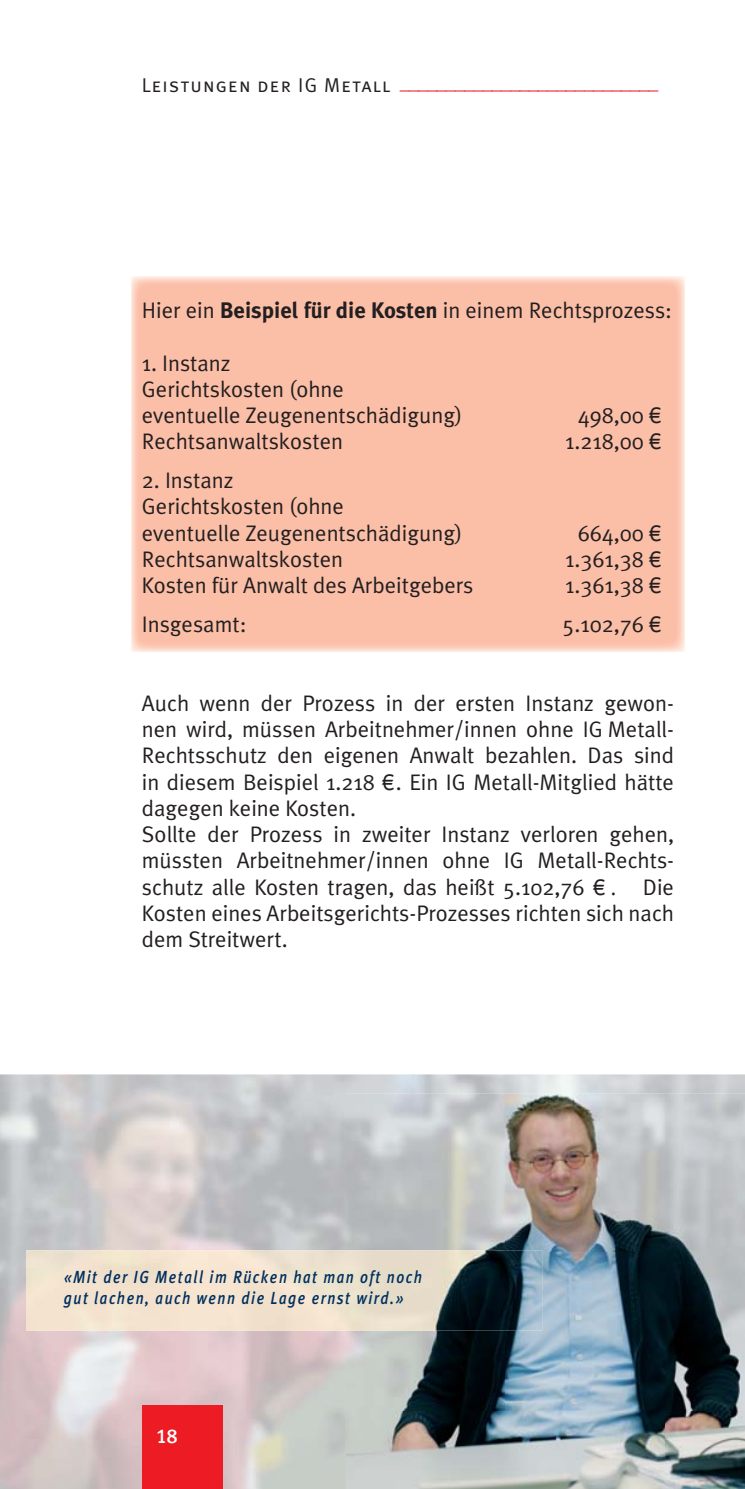
<style>
.page{position:relative;width:745px;height:1489px;background:#fff}
.page>*{position:absolute;margin:0;border:0;box-sizing:border-box;transform-origin:0 0}
.t1{font:22.5px/26.2px "Meta Plus Normal";color:#231f20}
.t2{font:20px "Meta Plus Normal Caps";letter-spacing:.06em;color:#ed1c24}
.t3{font:20px "Meta Plus Medium Caps";color:#fff}
.t4{font:italic 500 17.5px/21.2px "Meta Plus";letter-spacing:.1em;color:#002f5e;scale:.85 1}
.s1{color:#231f20}
.s2{font-family:"Meta Plus";font-weight:700}
.s3{font-family:"Andale Mono"}
.s4{color:#00305e}
</style>
<div class="page">
<img style="left:0;top:1074px;width:412px;height:414px">
<img style="left:26px;top:1250px;width:479px;height:80px">
<img style="left:65px;top:1269px;width:357px;height:17px">
<img style="left:63px;top:1290px;width:340px;height:17px">
<img style="left:346px;top:1093px;width:318px;height:159px">
<img style="left:664px;top:1093px;width:80px;height:318px">
<img style="left:346px;top:1329px;width:159px;height:82px">
<img style="left:505px;top:1252px;width:160px;height:159px">
<img style="left:346px;top:1411px;width:398px;height:77px">
<div style="left:131px;top:276px;width:553px;height:375px;background:#fbbea7"></div>
<div style="left:142px;top:1405px;width:80px;height:83px;background:#ed1c24"></div>
<p class="t2" style="left:142px;top:70px;width:518px"><span class="s1">Leistungen der IG Metall</span> ____________________________</p>
<p class="t1" style="left:142px;top:299px;width:531px">Hier ein <span class="s2">Beispiel für die Kosten</span> in einem Rechtsprozess:</p>
<p class="t1" style="left:142px;top:351px;width:321px">1. Instanz<br>Gerichtskosten (ohne<br>eventuelle Zeugenentschädigung)</p>
<p class="t1" style="left:577px;top:404px;width:86px">498,00 <span class="s3">€</span></p>
<p class="t1" style="left:142px;top:430px;width:202px">Rechtsanwaltskosten</p>
<p class="t1" style="left:565px;top:430px;width:99px">1.218,00 <span class="s3">€</span></p>
<p class="t1" style="left:142px;top:469px;width:321px">2. Instanz<br>Gerichtskosten (ohne<br>eventuelle Zeugenentschädigung)</p>
<p class="t1" style="left:577px;top:521px;width:86px">664,00 <span class="s3">€</span></p>
<p class="t1" style="left:142px;top:547px;width:202px">Rechtsanwaltskosten</p>
<p class="t1" style="left:565px;top:547px;width:99px">1.361,38 <span class="s3">€</span></p>
<p class="t1" style="left:142px;top:574px;width:333px">Kosten für Anwalt des Arbeitgebers</p>
<p class="t1" style="left:565px;top:574px;width:99px">1.361,38 <span class="s3">€</span></p>
<p class="t1" style="left:142px;top:612px;width:106px">Insgesamt:</p>
<p class="t1" style="left:562px;top:612px;width:101px">5.102,76 <span class="s3">€</span></p>
<p class="t1" style="left:142px;top:691px;width:533px">Auch wenn der Prozess in der ersten Instanz gewon&shy;nen wird, müssen Arbeitnehmer/innen ohne IG Metall-Rechtsschutz den eigenen Anwalt bezahlen. Das sind in diesem Beispiel 1.218 <span class="s3">€</span>. Ein IG Metall-Mitglied hätte dagegen keine Kosten.<br>Sollte der Prozess in zweiter Instanz verloren gehen, müssten Arbeitnehmer/innen ohne IG Metall-Rechts&shy;schutz alle Kosten tragen, das heißt 5.102,76 <span class="s3">€.</span> Die Kosten eines Arbeitsgerichts-Prozesses richten sich nach dem Streitwert.</p>
<p class="t4" style="left:64px;top:1266px;width:422px">«Mit der IG Metall im Rücken hat ma<span class="s4">n oft noch </span>gut lachen, auch wenn die Lage erns<span class="s4">t wird.»</span></p>
<p class="t3" style="left:156px;top:1423px;width:23px">18</p>
</div>
